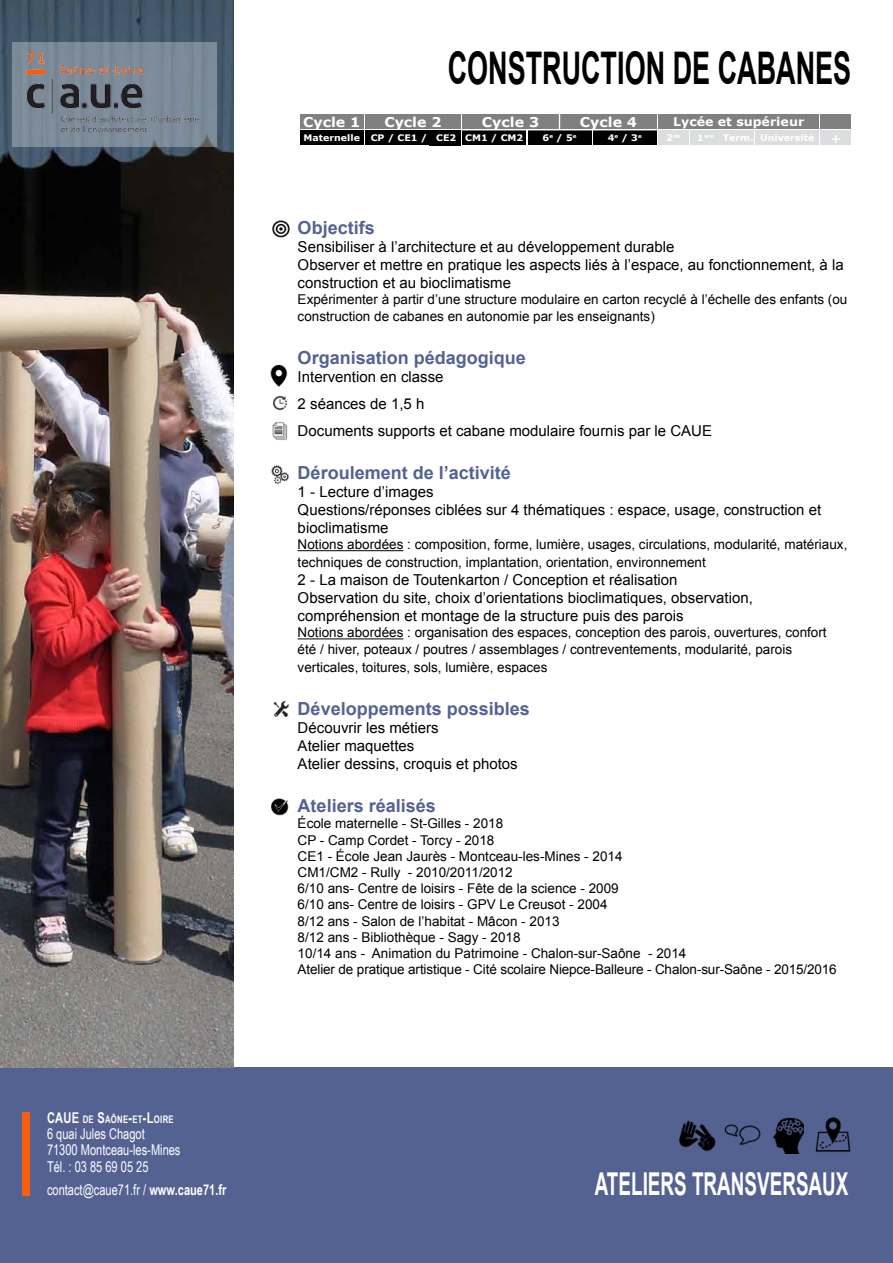
<style>
.page{position:relative;width:893px;height:1263px;background:#fff}
.page>*{position:absolute;margin:0;border:0;box-sizing:border-box;transform-origin:0 0}
.t1{font:700 45px "Arial";color:#000;scale:.6 1}
.t2{font:700 31.5px "Arial";color:#fff;scale:.6 1}
.t3{font:700 18px "Arial";color:#546292}
.t4{font:15px/18px "Arial";color:#000}
.t5{font:14.85px/16.2px "Arial Narrow";color:#fff;scale:.91 1}
.t6{font:13.5px/16.2px "Arial";color:#000}
.t7{font:700 13.5px "Verdana";color:#fff;scale:1.05 1}
.t8{font:700 12px "Verdana";color:#fff;scale:1.05 1}
.t9{font:700 10.35px "Arial Narrow";letter-spacing:.03em;color:#fff;scale:.91 1}
.t10{font:700 9px "Verdana";color:#fff;scale:1.05 1}
.t11{font:700 5.25px "Verdana";color:#fff;scale:1.05 1}
.s1{font-size:14.85px}
.s2{font-style:inherit}
.s3{font-weight:700}
.s4{font-size:9px}
</style>
<div class="page">
<div style="left:0;top:1067px;width:892px;height:196px;background:#546292"></div>
<div style="left:462px;top:131px;width:64px;height:14px;background:#000"></div>
<div style="left:528px;top:131px;width:63px;height:14px;background:#000"></div>
<div style="left:593px;top:131px;width:64px;height:14px;background:#000"></div>
<div style="left:300px;top:114px;width:64px;height:15px;background:#808080"></div>
<div style="left:365px;top:114px;width:96px;height:15px;background:#808080"></div>
<div style="left:462px;top:114px;width:97px;height:15px;background:#808080"></div>
<div style="left:560px;top:114px;width:97px;height:15px;background:#808080"></div>
<div style="left:658px;top:114px;width:161px;height:15px;background:#808080"></div>
<div style="left:821px;top:114px;width:30px;height:15px;background:#808080"></div>
<div style="left:429px;top:130px;width:32px;height:15px;background:#000"></div>
<div style="left:22px;top:1112px;width:8px;height:83px;background:#f75f0f"></div>
<img style="left:679px;top:1120px;width:37px;height:31px">
<img style="left:724px;top:1124px;width:37px;height:21px">
<img style="left:815px;top:1117px;width:36px;height:35px">
<img style="left:773px;top:1117px;width:30px;height:37px">
<img style="left:272px;top:220px;width:18px;height:18px">
<div style="left:658px;top:131px;width:31px;height:14px;background:#dcddde"></div>
<div style="left:690px;top:131px;width:31px;height:14px;background:#dcddde"></div>
<div style="left:723px;top:131px;width:31px;height:14px;background:#dcddde"></div>
<div style="left:755px;top:131px;width:64px;height:14px;background:#dcddde"></div>
<div style="left:821px;top:131px;width:30px;height:14px;background:#dcddde"></div>
<div style="left:300px;top:131px;width:64px;height:14px;background:#000"></div>
<div style="left:365px;top:131px;width:68px;height:14px;background:#000"></div>
<img style="left:271px;top:465px;width:19px;height:20px">
<img style="left:271px;top:798px;width:18px;height:18px">
<img style="left:270px;top:366px;width:18px;height:21px">
<img style="left:273px;top:395px;width:14px;height:16px">
<img style="left:272px;top:422px;width:16px;height:18px">
<img style="left:273px;top:700px;width:16px;height:17px">
<hr style="left:298px;top:550px;width:105px;height:1px;background:#000">
<hr style="left:298px;top:638px;width:105px;height:1px;background:#000">
<img style="left:0;top:0;width:233px;height:1067px">
<div style="left:13px;top:43px;width:204px;height:104px;background:#7d8b99"></div>
<img style="left:26px;top:46px;width:182px;height:90px">
<p class="t9" style="left:47px;top:1111px;width:140px"><span class="s1">CAUE</span> DE <span class="s1">S</span>AÔNE<span class="s1">-</span>ET<span class="s1">-L</span>OIRE</p>
<p class="t5" style="left:47px;top:1125px;width:148px"><span class="s2">6</span> quai Jules Chagot<br><span class="s2">71300</span> Montceau-les-Mines<br>Tél. <span class="s2">: 03 85 69 05 25</span></p>
<p class="t5" style="left:47px;top:1181px;width:199px">contact@caue71.fr / <span class="s3">www.caue71.fr</span></p>
<h1 class="t1" style="left:448px;top:39px;width:674px">Construction de cabanes</h1>
<p class="t7" style="left:303px;top:113px;width:56px">Cycle 1</p>
<p class="t7" style="left:384px;top:113px;width:56px">Cycle 2</p>
<p class="t7" style="left:482px;top:113px;width:56px">Cycle 3</p>
<p class="t7" style="left:580px;top:113px;width:56px">Cycle 4</p>
<p class="t8" style="left:673px;top:114px;width:126px">Lycée et supérieur</p>
<p class="t10" style="left:436px;top:132px;width:21px">CE2</p>
<p class="t10" style="left:304px;top:132px;width:119px">Maternelle CP / CE1 /</p>
<p class="t11" style="left:666px;top:133px;width:15px"><span class="s4">2</span>de</p>
<p class="t10" style="left:697px;top:132px;width:113px">1<sup>ère</sup> Term. Université</p>
<p class="t8" style="left:830px;top:130px;width:12px">+</p>
<p class="t10" style="left:465px;top:132px;width:57px">CM1 / CM2</p>
<p class="t10" style="left:543px;top:132px;width:34px">6<sup>e</sup> / 5<sup>e</sup></p>
<p class="t10" style="left:608px;top:132px;width:34px">4<sup>e</sup> / 3<sup>e</sup></p>
<h3 class="t3" style="left:298px;top:216px;width:79px">Objectifs</h3>
<p class="t4" style="left:298px;top:238px;width:548px">Sensibiliser à l’architecture et au développement durable<br>Observer et mettre en pratique les aspects liés à l’espace, au fonctionnement, à la construction et au bioclimatisme</p>
<p class="t6" style="left:298px;top:292px;width:551px">Expérimenter à partir d’une structure modulaire en carton recyclé à l’échelle des enfants (ou construction de cabanes en autonomie par les enseignants)</p>
<h3 class="t3" style="left:298px;top:346px;width:230px">Organisation pédagogique</h3>
<p class="t4" style="left:298px;top:363px;width:416px;line-height:27px">Intervention en classe<br>2 séances de 1,5 h<br>Documents supports et cabane modulaire fournis par le CAUE</p>
<h3 class="t3" style="left:298px;top:461px;width:215px">Déroulement de l’activité</h3>
<p class="t4" style="left:298px;top:483px;width:525px">1 - Lecture d’images<br>Questions/réponses ciblées sur 4 thématiques : espace, usage, construction et bioclimatisme</p>
<p class="t6" style="left:298px;top:536px;width:551px;line-height:18px">Notions abordées : composition, forme, lumière, usages, circulations, modularité, matériaux, techniques de construction, implantation, orientation, environnement</p>
<p class="t4" style="left:298px;top:571px;width:457px">2 - La maison de Toutenkarton / Conception et réalisation<br>Observation du site, choix d’orientations bioclimatiques, observation, compréhension et montage de la structure puis des parois</p>
<p class="t6" style="left:298px;top:625px;width:531px">Notions abordées : organisation des espaces, conception des parois, ouvertures, confort été / hiver, poteaux / poutres / assemblages / contreventements, modularité, parois</p>
<p class="t6" style="left:298px;top:659px;width:251px">verticales, toitures, sols, lumière, espaces</p>
<h3 class="t3" style="left:298px;top:697px;width:234px">Développements possibles</h3>
<p class="t4" style="left:298px;top:719px;width:222px">Découvrir les métiers<br>Atelier maquettes<br>Atelier dessins, croquis et photos</p>
<h3 class="t3" style="left:298px;top:794px;width:140px">Ateliers réalisés</h3>
<p class="t6" style="left:298px;top:816px;width:541px">École maternelle - St-Gilles - 2018<br>CP - Camp Cordet - Torcy - 2018<br>CE1 - École Jean Jaurès - Montceau-les-Mines - 2014<br>CM1/CM2 - Rully - 2010/2011/2012<br>6/10 ans- Centre de loisirs - Fête de la science - 2009<br>6/10 ans- Centre de loisirs - GPV Le Creusot - 2004<br>8/12 ans - Salon de l’habitat - Mâcon - 2013<br>8/12 ans - Bibliothèque - Sagy - 2018<br>10/14 ans - Animation du Patrimoine - Chalon-sur-Saône - 2014<br>Atelier de pratique artistique - Cité scolaire Niepce-Balleure - Chalon-sur-Saône - 2015/2016</p>
<h2 class="t2" style="left:595px;top:1163px;width:424px">Ateliers transversaux</h2>
</div>
